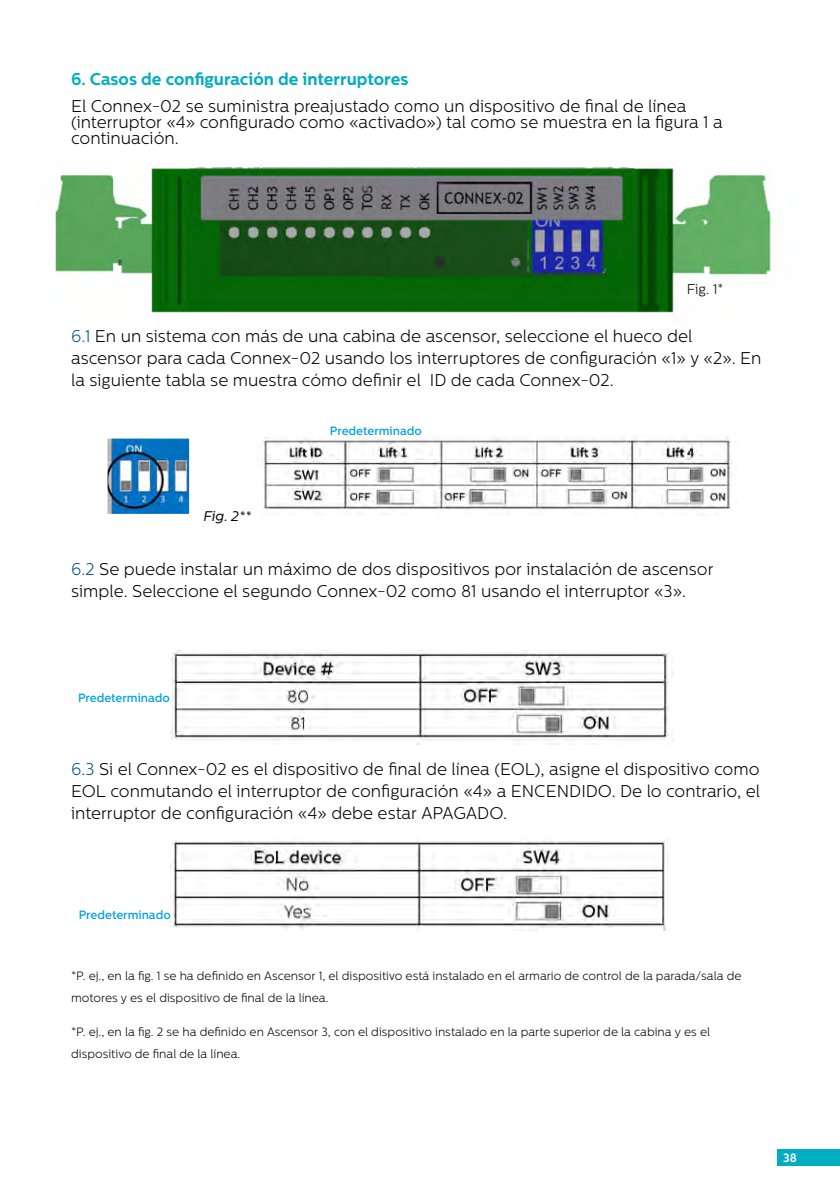
<style>
.page{position:relative;width:840px;height:1191px;background:#fff}
.page>*{position:absolute;margin:0;border:0;box-sizing:border-box;transform-origin:0 0}
.t1{font:300 17px/22px "Centrale Sans";color:#000}
.t2{font:700 17px "Centrale Sans";color:#00adc1}
.t3{font:italic 14px "Centrale Sans";color:#000}
.t4{font:300 14px "Centrale Sans";color:#000}
.t5{font:300 12px/22px "Centrale Sans";color:#000}
.t6{font:500 12px "Centrale Sans";color:#009fe3}
.t7{font:700 12px "Centrale Sans";color:#fff}
.s1{color:#00508c}
</style>
<div class="page">
<div style="left:777px;top:1149px;width:62px;height:16px;background:#00adc1"></div>
<img style="left:55px;top:166px;width:717px;height:147px">
<img style="left:263px;top:437px;width:469px;height:73px">
<img style="left:108px;top:439px;width:80px;height:74px">
<div style="left:105px;top:436px;width:86px;height:80px;border:2px solid #fff"></div>
<img style="left:171px;top:650px;width:501px;height:94px">
<img style="left:172px;top:838px;width:495px;height:92px">
<p class="t2" style="left:71px;top:69px;width:338px">6. Casos de configuración de interruptores</p>
<p class="t1" style="left:71px;top:98px;width:652px;line-height:16px">El Connex-02 se suministra preajustado como un dispositivo de final de línea (interruptor «4» configurado como «activado») tal como se muestra en la figura 1 a continuación.</p>
<p class="t4" style="left:686px;top:281px;width:38px">Fig. 1*</p>
<p class="t1" style="left:71px;top:324px;width:691px"><span class="s1">6.1</span> En un sistema con más de una cabina de ascensor, seleccione el hueco del ascensor para cada Connex-02 usando los interruptores de configuración «1» y «2». En la siguiente tabla se muestra cómo definir el ID de cada Connex-02.</p>
<p class="t3" style="left:203px;top:508px;width:50px">Fig. 2**</p>
<p class="t6" style="left:329px;top:423px;width:93px">Predeterminado</p>
<p class="t1" style="left:71px;top:558px;width:643px"><span class="s1">6.2</span> Se puede instalar un máximo de dos dispositivos por instalación de ascensor simple. Seleccione el segundo Connex-02 como 81 usando el interruptor «3».</p>
<p class="t6" style="left:78px;top:691px;width:93px">Predeterminado</p>
<p class="t1" style="left:71px;top:758px;width:690px;text-align:justify"><span class="s1">6.3</span> Si el Connex-02 es el dispositivo de final de línea (EOL), asigne el dispositivo como EOL conmutando el interruptor de configuración «4» a ENCENDIDO. De lo contrario, el interruptor de configuración «4» debe estar APAGADO.</p>
<p class="t6" style="left:79px;top:908px;width:93px">Predeterminado</p>
<p class="t5" style="left:71px;top:965px;width:671px">*P. ej., en la fig. 1 se ha definido en Ascensor 1, el dispositivo está instalado en el armario de control de la parada/sala de motores y es el dispositivo de final de la línea.</p>
<p class="t5" style="left:71px;top:1020px;width:640px">*P. ej., en la fig. 2 se ha definido en Ascensor 3, con el dispositivo instalado en la parte superior de la cabina y es el dispositivo de final de la línea.</p>
<p class="t7" style="left:782px;top:1150px;width:15px">38</p>
</div>
